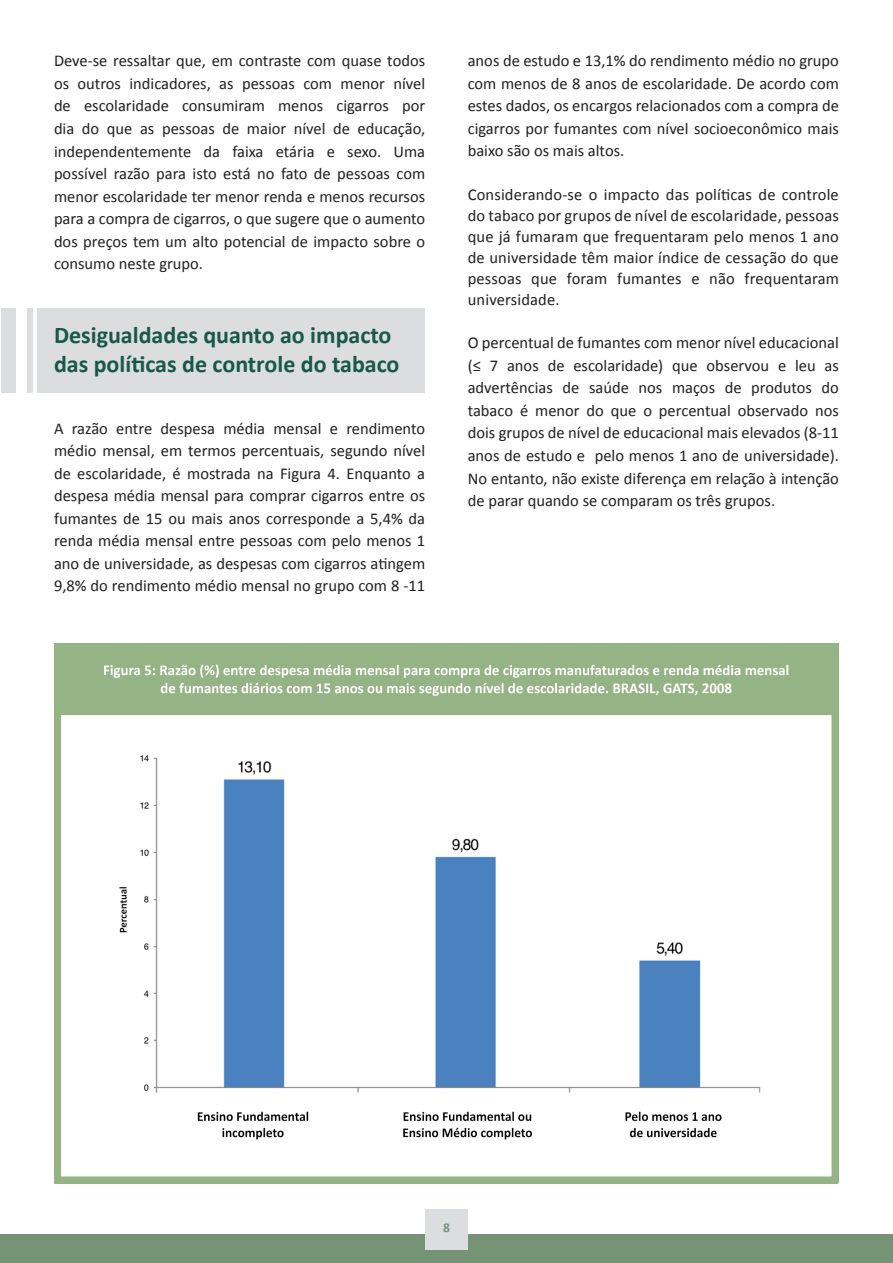
<style>
.page{position:relative;width:893px;height:1263px;background:#fff}
.page>*{position:absolute;margin:0;border:0;box-sizing:border-box;transform-origin:0 0}
.t1{font:700 24px/28.8px "Calibri";color:#18584a}
.t2{font:16.5px/22.5px "Calibri";color:#231f20;text-align:justify}
.t3{font:700 13.5px "Calibri";color:#759475}
</style>
<div class="page">
<div style="left:0;top:1234px;width:893px;height:29px;background:#759475"></div>
<div style="left:425px;top:1209px;width:43px;height:40px;background:#dcdddf"></div>
<div style="left:2px;top:308px;width:423px;height:85px;background:#dcdddf"></div>
<div style="left:16px;top:272px;width:11px;height:155px;background:#fff"></div>
<hr style="left:33px;top:272px;width:4px;height:155px;background:#fff">
<img style="left:54px;top:643px;width:785px;height:540px">
<p class="t2" style="left:54px;top:50px;width:373px">Deve-se ressaltar que, em contraste com quase todos os outros indicadores, as pessoas com menor nível de escolaridade consumiram menos cigarros por dia do que as pessoas de maior nível de educação, independentemente da faixa etária e sexo. Uma possível razão para isto está no fato de pessoas com menor escolaridade ter menor renda e menos recursos para a compra de cigarros, o que sugere que o aumento dos preços tem um alto potencial de impacto sobre o consumo neste grupo.</p>
<h1 class="t1" style="left:54px;top:320px;width:347px">Desigualdades quanto ao impacto das políticas de controle do tabaco</h1>
<p class="t2" style="left:54px;top:417px;width:373px">A razão entre despesa média mensal e rendimento médio mensal, em termos percentuais, segundo nível de escolaridade, é mostrada na Figura 4. Enquanto a despesa média mensal para comprar cigarros entre os fumantes de 15 ou mais anos corresponde a 5,4% da renda média mensal entre pessoas com pelo menos 1 ano de universidade, as despesas com cigarros atingem 9,8% do rendimento médio mensal no grupo com 8 -11</p>
<p class="t2" style="left:468px;top:50px;width:373px">anos de estudo e 13,1% do rendimento médio no grupo com menos de 8 anos de escolaridade. De acordo com estes dados, os encargos relacionados com a compra de cigarros por fumantes com nível socioeconômico mais baixo são os mais altos.</p>
<p class="t2" style="left:468px;top:184px;width:373px;line-height:21px">Considerando-se o impacto das políticas de controle do tabaco por grupos de nível de escolaridade, pessoas que já fumaram que frequentaram pelo menos 1 ano de universidade têm maior índice de cessação do que pessoas que foram fumantes e não frequentaram universidade.</p>
<p class="t2" style="left:468px;top:332px;width:373px">O percentual de fumantes com menor nível educacional (≤ 7 anos de escolaridade) que observou e leu as advertências de saúde nos maços de produtos do tabaco é menor do que o percentual observado nos dois grupos de nível de educacional mais elevados (8-11 anos de estudo e pelo menos 1 ano de universidade).<br>No entanto, não existe diferença em relação à intenção de parar quando se comparam os três grupos.</p>
<p class="t3" style="left:443px;top:1219px;width:8px">8</p>
</div>
